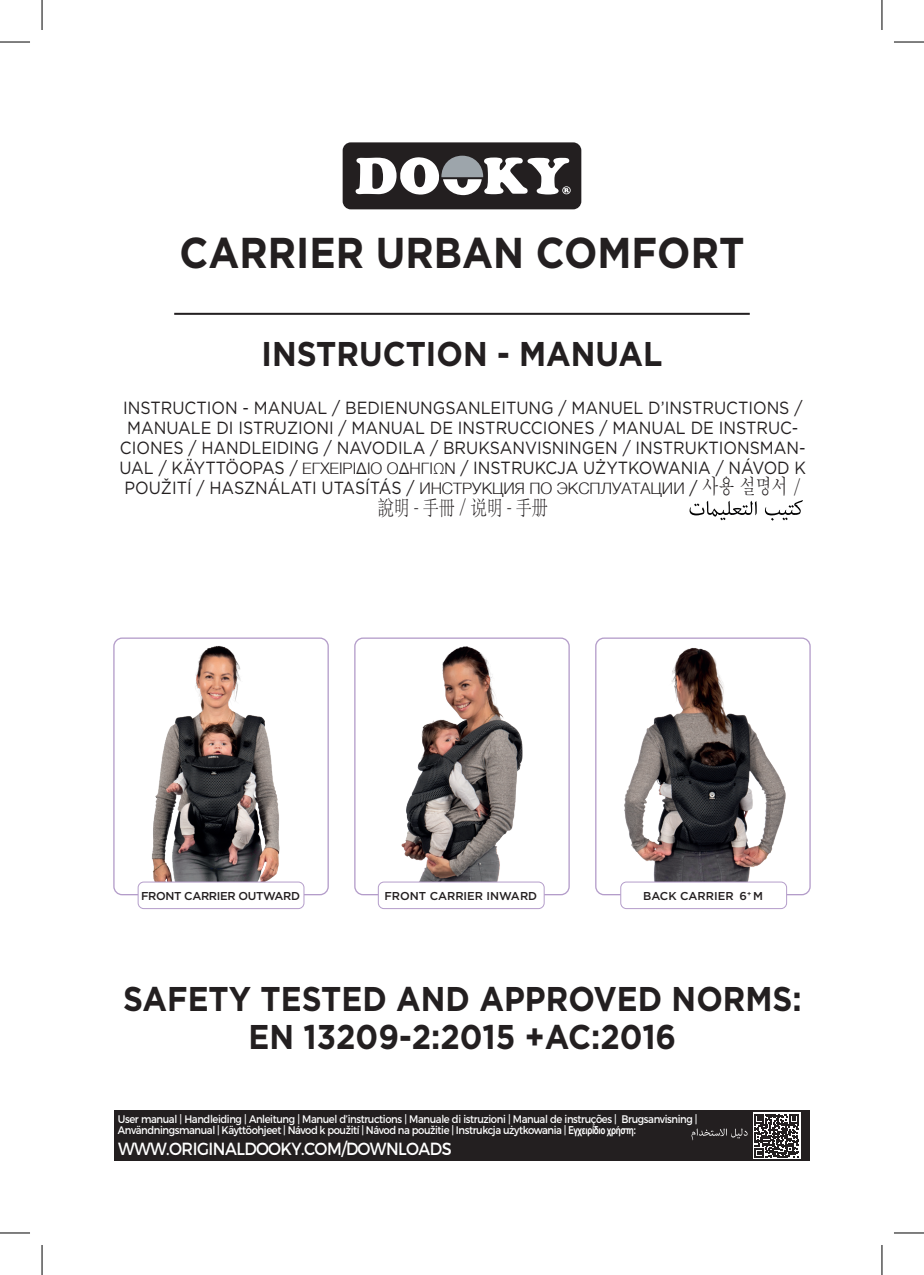
<style>
.page{position:relative;width:924px;height:1275px;background:#fff}
.page>*{position:absolute;margin:0;border:0;box-sizing:border-box;transform-origin:0 0}
.t1{font:700 43.2px "Gotham";color:#231f20;scale:.91 1}
.t2{font:700 34.4px/38px "Gotham";color:#231f20;text-align:center;scale:.91 1}
.t3{font:20.8px "ST Song";color:#231f20;scale:.77 1}
.t4{font:17.6px/20px "Gotham";color:#231f20;text-align:center;scale:.91 1}
.t5{font:17.6px "Montserrat";letter-spacing:-.03em;color:#fff;scale:.91 1}
.t6{font:500 11.4px "Gotham";color:#231f20}
.t7{font:500 11.4px "Gotham";letter-spacing:-.03em;color:#231f20}
.t8{font:11px/11px "Montserrat";letter-spacing:-.04em;color:#fff;scale:.91 1}
.s1{font-family:"Helvetica";font-weight:300;font-size:16px}
.s2{font-family:"Adobe Myungjo Std";font-weight:500;font-size:20.8px}
.s3{font-family:"ST Song";font-size:20.8px}
.s4{font-family:"Arial Narrow";font-weight:700}
</style>
<div class="page">
<hr style="left:174px;top:313px;width:575px;height:2px;background:#231f20">
<img style="left:597px;top:639px;width:212px;height:255px">
<div style="left:595px;top:637px;width:215px;height:258px;border:1px solid #b49dca;border-radius:8px"></div>
<img style="left:115px;top:639px;width:212px;height:254px">
<div style="left:113px;top:637px;width:216px;height:258px;border:1px solid #b49dca;border-radius:8px"></div>
<img style="left:356px;top:639px;width:212px;height:255px">
<div style="left:354px;top:637px;width:215px;height:258px;border:1px solid #b49dca;border-radius:8px"></div>
<div style="left:138px;top:882px;width:166px;height:26px;background:#fff;border-radius:6px"></div>
<div style="left:138px;top:881px;width:166px;height:28px;border:1px solid #b49dca;border-radius:6px"></div>
<div style="left:378px;top:882px;width:166px;height:26px;background:#fff;border-radius:6px"></div>
<div style="left:378px;top:881px;width:166px;height:28px;border:1px solid #b49dca;border-radius:6px"></div>
<div style="left:620px;top:882px;width:166px;height:26px;background:#fff;border-radius:6px"></div>
<div style="left:620px;top:881px;width:166px;height:28px;border:1px solid #b49dca;border-radius:6px"></div>
<svg style="left:689px;top:501px;width:67px;height:19px"></svg>
<svg style="left:764px;top:500px;width:38px;height:20px"></svg>
<div style="left:114px;top:1110px;width:695px;height:50px;background:#231f20"></div>
<div style="left:342px;top:142px;width:239px;height:67px;background:#231f20;border-radius:8px"></div>
<svg style="left:355px;top:156px;width:215px;height:39px"></svg>
<hr style="left:0;top:42px;width:30px;height:1px;background:#000">
<hr style="left:893px;top:42px;width:30px;height:1px;background:#000">
<hr style="left:0;top:1232px;width:30px;height:1px;background:#000">
<hr style="left:893px;top:1232px;width:30px;height:1px;background:#000">
<hr style="left:42px;top:0;width:1px;height:30px;background:#000">
<hr style="left:42px;top:1245px;width:1px;height:30px;background:#000">
<hr style="left:881px;top:0;width:1px;height:30px;background:#000">
<hr style="left:881px;top:1245px;width:1px;height:30px;background:#000">
<h1 class="t1" style="left:179px;top:224px;width:622px">CARRIER URBAN COMFORT</h1>
<h2 class="t2" style="left:261px;top:335px;width:442px">INSTRUCTION - MANUAL</h2>
<p class="t4" style="left:119px;top:397px;width:755px">INSTRUCTION - MANUAL / BEDIENUNGSANLEITUNG / MANUEL D’INSTRUCTIONS / MANUALE DI ISTRUZIONI / MANUAL DE INSTRUCCIONES / MANUAL DE INSTRUC-CIONES / HANDLEIDING / NAVODILA / BRUKSANVISNINGEN / INSTRUKTIONSMAN-UAL / KÄYTTÖOPAS / <span class="s1">ΕΓΧΕΙΡΊΔΙΟ ΟΔΗΓΙΏΝ</span> / INSTRUKCJA UŻYTKOWANIA / NÁVOD K POUŽITÍ / HASZNÁLATI UTASÍTÁS / <span class="s1">ИНСТРУКЦИЯ ПО ЭКСПЛУАТАЦИИ</span> / <span class="s2">사용 설명서</span> <span class="s3">/</span></p>
<p class="t3" style="left:377px;top:494px;width:222px">說明 - 手冊 / 说明 - 手册</p>
<p class="t7" style="left:141px;top:888px;width:160px">FRONT CARRIER OUTWARD</p>
<p class="t6" style="left:384px;top:888px;width:154px">FRONT CARRIER INWARD</p>
<p class="t6" style="left:643px;top:888px;width:121px">BACK CARRIER 6<sup>+</sup> M</p>
<h2 class="t2" style="left:123px;top:980px;width:747px">SAFETY TESTED AND APPROVED NORMS:<br>EN 13209-2:2015 +AC:2016</h2>
<p class="t8" style="left:118px;top:1113px;width:638px">User manual | Handleiding | Anleitung | Manuel d’instructions | Manuale di istruzioni | Manual de instruções | Brugsanvisning |<br>Användningsmanual | Käyttöohjeet | Návod k použití | Návod na použitie | Instrukcja użytkowania | <span class="s4">Εγχειρίδιο χρήστη:</span></p>
<p class="t5" style="left:118px;top:1137px;width:368px">WWW.ORIGINALDOOKY.COM/DOWNLOADS</p>
</div>
